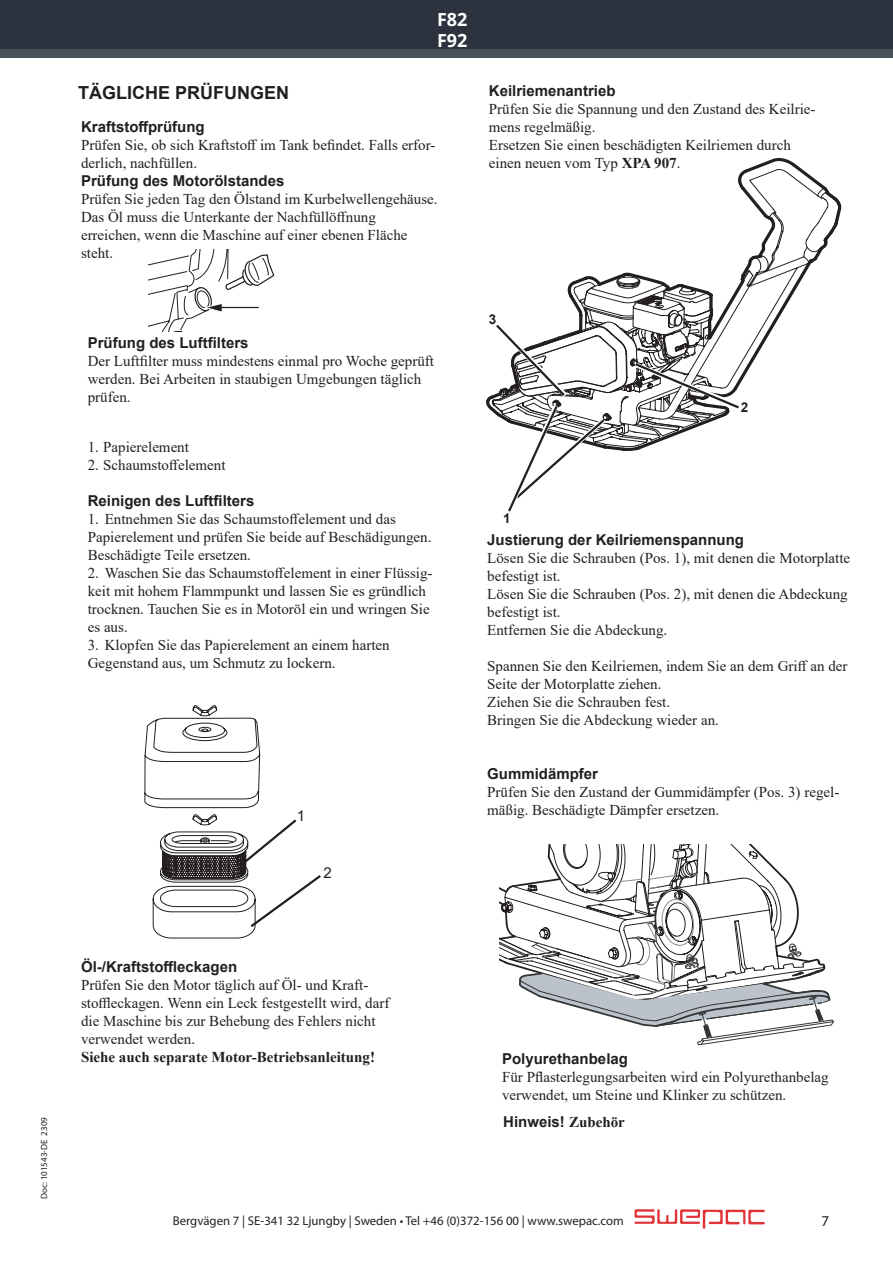
<style>
.page{position:relative;width:893px;height:1263px;background:#fff}
.page>*{position:absolute;margin:0;border:0;box-sizing:border-box;transform-origin:0 0}
.Rubrik_1{font:700 18px "Arial";color:#231f20}
.t1{font:700 18px/21.6px "Open Sans";color:#fff}
.Underrubrik_1{font:15px/18px "Times New Roman";color:#231f20}
.Underrubrik_1-2{font:700 15px "Arial";color:#231f20}
.t2{font:700 15px "Times New Roman";color:#231f20}
.olja_och_bränslerek{font:15px "Arial";color:#231f20}
.t3{font:15px "Myriad Pro";color:#231f20}
.olja_och_bränslerek-2{font:700 13.5px "Arial";color:#231f20}
.t4{font:12.75px "Myriad Pro";color:#231f20}
.t5{font:9px "Myriad Pro";color:#231f20}
.s1{font-weight:700}
.s2{font-family:"Times New Roman"}
</style>
<div class="page">
<div style="left:0;top:0;width:893px;height:53px;background:#2c333e"></div>
<div style="left:0;top:49px;width:893px;height:8px;background:#465158"></div>
<svg style="left:634px;top:1209px;width:131px;height:19px"></svg>
<svg style="left:148px;top:250px;width:127px;height:82px"></svg>
<hr style="left:220px;top:307px;width:38px;height:1px;background:#231f20">
<svg style="left:500px;top:844px;width:334px;height:201px"></svg>
<svg style="left:144px;top:705px;width:177px;height:234px"></svg>
<svg style="left:486px;top:158px;width:355px;height:354px"></svg>
<p class="t1" style="left:437px;top:8px;width:32px">F82<br>F92</p>
<p class="Rubrik_1" style="left:78px;top:80px;width:212px">TÄGLICHE PRÜFUNGEN</p>
<p class="Underrubrik_1-2" style="left:81px;top:117px;width:125px">Kraftstoffprüfung</p>
<p class="Underrubrik_1" style="left:81px;top:136px;width:356px">Prüfen Sie, ob sich Kraftstoff im Tank befindet. Falls erfor&shy;derlich, nachfüllen.</p>
<p class="Underrubrik_1-2" style="left:81px;top:171px;width:205px">Prüfung des Motorölstandes</p>
<p class="Underrubrik_1" style="left:81px;top:190px;width:358px">Prüfen Sie jeden Tag den Ölstand im Kurbelwellengehäuse.<br>Das Öl muss die Unterkante der Nachfüllöffnung erreichen, wenn die Maschine auf einer ebenen Fläche steht.</p>
<p class="Underrubrik_1-2" style="left:489px;top:80px;width:128px">Keilriemenantrieb</p>
<p class="Underrubrik_1" style="left:489px;top:99px;width:328px">Prüfen Sie die Spannung und den Zustand des Keilrie&shy;mens regelmäßig.</p>
<p class="Underrubrik_1" style="left:489px;top:135px;width:304px">Ersetzen Sie einen beschädigten Keilriemen durch einen neuen vom Typ <span class="s1">XPA 907</span>.</p>
<p class="Underrubrik_1-2" style="left:88px;top:333px;width:162px">Prüfung des Luftfilters</p>
<p class="Underrubrik_1" style="left:88px;top:352px;width:348px">Der Luftfilter muss mindestens einmal pro Woche geprüft werden. Bei Arbeiten in staubigen Umgebungen täglich prüfen.</p>
<p class="Underrubrik_1" style="left:88px;top:437px;width:103px">1. Papierelement</p>
<p class="Underrubrik_1" style="left:88px;top:455px;width:139px">2. Schaumstoffelement</p>
<p class="Underrubrik_1-2" style="left:88px;top:490px;width:168px">Reinigen des Luftfilters</p>
<p class="Underrubrik_1" style="left:88px;top:509px;width:345px">1. Entnehmen Sie das Schaumstoffelement und das<br>Papierelement und prüfen Sie beide auf Beschädigungen.<br>Beschädigte Teile ersetzen.</p>
<p class="Underrubrik_1" style="left:88px;top:563px;width:346px">2. Waschen Sie das Schaumstoffelement in einer Flüssig&shy;keit mit hohem Flammpunkt und lassen Sie es gründlich trocknen. Tauchen Sie es in Motoröl ein und wringen Sie es aus.</p>
<p class="Underrubrik_1" style="left:88px;top:635px;width:303px">3. Klopfen Sie das Papierelement an einem harten<br>Gegenstand aus, um Schmutz zu lockern.</p>
<p class="olja_och_bränslerek" style="left:297px;top:805px;width:10px">1</p>
<p class="olja_och_bränslerek" style="left:323px;top:862px;width:10px">2</p>
<p class="olja_och_bränslerek-2" style="left:489px;top:310px;width:9px">3</p>
<p class="olja_och_bränslerek-2" style="left:503px;top:509px;width:9px">1</p>
<p class="olja_och_bränslerek-2" style="left:741px;top:398px;width:9px">2</p>
<p class="Underrubrik_1-2" style="left:487px;top:530px;width:258px">Justierung der Keilriemenspannung</p>
<p class="Underrubrik_1" style="left:487px;top:549px;width:364px">Lösen Sie die Schrauben (Pos. 1), mit denen die Motorplatte befestigt ist.</p>
<p class="Underrubrik_1" style="left:487px;top:585px;width:362px">Lösen Sie die Schrauben (Pos. 2), mit denen die Abdeckung befestigt ist.</p>
<p class="Underrubrik_1" style="left:487px;top:621px;width:181px">Entfernen Sie die Abdeckung.</p>
<p class="Underrubrik_1" style="left:487px;top:657px;width:362px">Spannen Sie den Keilriemen, indem Sie an dem Griff an der<br>Seite der Motorplatte ziehen.</p>
<p class="Underrubrik_1" style="left:487px;top:693px;width:184px">Ziehen Sie die Schrauben fest.</p>
<p class="Underrubrik_1" style="left:487px;top:711px;width:233px">Bringen Sie die Abdeckung wieder an.</p>
<p class="Underrubrik_1-2" style="left:487px;top:764px;width:112px">Gummidämpfer</p>
<p class="Underrubrik_1" style="left:487px;top:783px;width:353px">Prüfen Sie den Zustand der Gummidämpfer (Pos. 3) regel&shy;mäßig. Beschädigte Dämpfer ersetzen.</p>
<p class="t5" style="left:39px;top:1199px;width:83px;rotate:-90deg">Doc: 101543-DE 2309</p>
<p class="Underrubrik_1-2" style="left:81px;top:956px;width:158px">Öl-/Kraftstoffleckagen</p>
<p class="Underrubrik_1" style="left:81px;top:976px;width:310px">Prüfen Sie den Motor täglich auf Öl- und Kraft&shy;stoffleckagen. Wenn ein Leck festgestellt wird, darf die Maschine bis zur Behebung des Fehlers nicht verwendet werden.</p>
<p class="t2" style="left:81px;top:1046px;width:295px">Siehe auch separate Motor-Betriebsanleitung!</p>
<p class="Underrubrik_1-2" style="left:502px;top:1048px;width:127px">Polyurethanbelag</p>
<p class="Underrubrik_1" style="left:502px;top:1067px;width:328px">Für Pflasterlegungsarbeiten wird ein Polyurethanbelag verwendet, um Steine und Klinker zu schützen.</p>
<p class="Underrubrik_1-2" style="left:503px;top:1111px;width:123px">Hinweis! <span class="s2">Zubehör</span></p>
<p class="t4" style="left:173px;top:1212px;width:452px">Bergvägen 7 | SE-341 32 Ljungby | Sweden • Tel +46 (0)372-156 00 | www.swepac.com</p>
<p class="t3" style="left:821px;top:1212px;width:9px">7</p>
</div>
